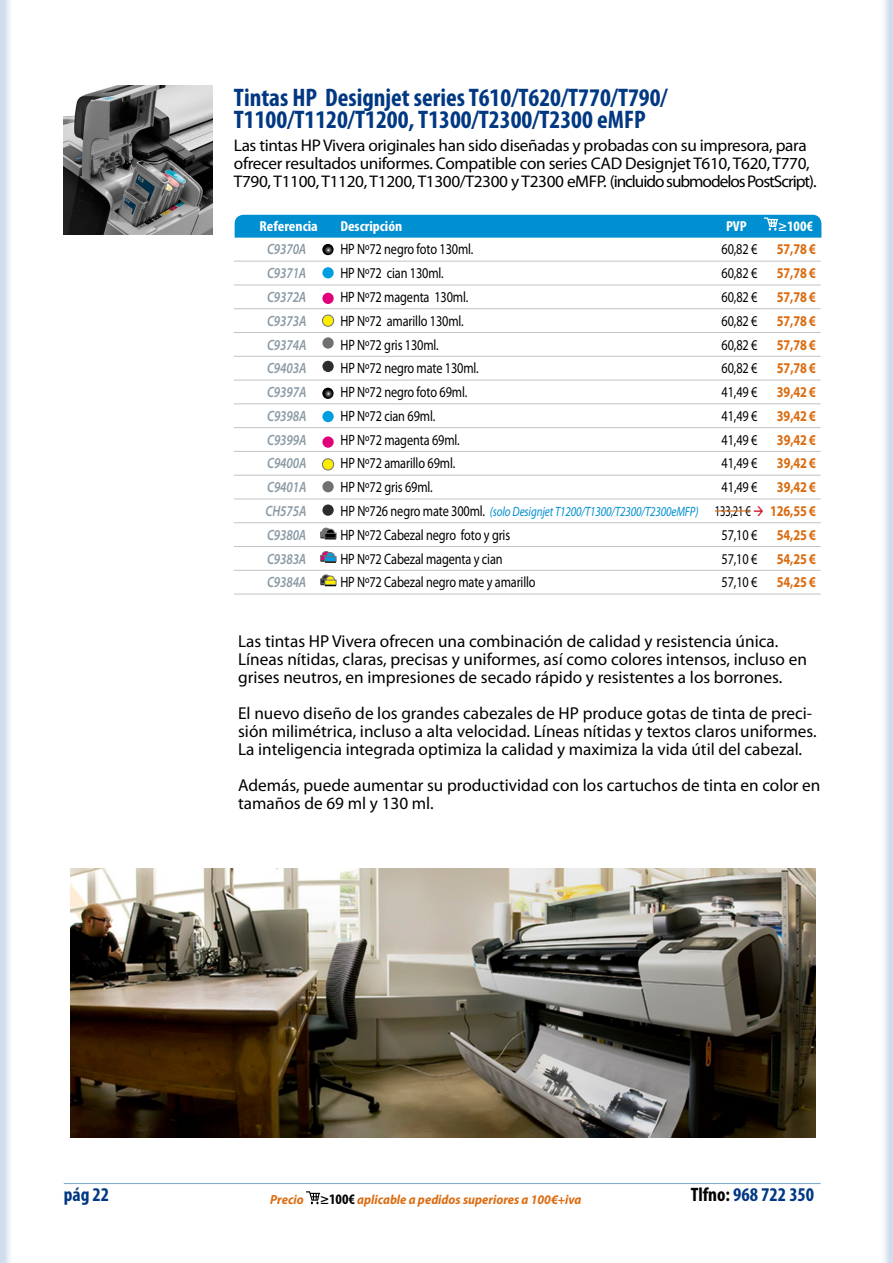
<style>
.page{position:relative;width:893px;height:1263px;background:#fff}
.page>*{position:absolute;margin:0;border:0;box-sizing:border-box;transform-origin:0 0}
.t1{font:700 condensed 25.5px/22.5px "Myriad Pro";color:#003882}
.t2{font:700 condensed 19.5px "Myriad Pro";color:#003882}
.t3{font:17.25px/18px "Myriad Pro";color:#000}
.t4{font:16.95px/18px "Myriad Pro";letter-spacing:-.02em;color:#000}
.t5{font:15px "Myriad Pro";letter-spacing:-.01em;color:#000;scale:.82 1}
.t6{font:italic 600 15px "Myriad Pro";letter-spacing:-.01em;color:#899aa5;scale:.82 1}
.t7{font:700 15px "Myriad Pro";letter-spacing:-.01em;color:#db6c11;scale:.82 1}
.t8{font:700 condensed 14.55px "Myriad Pro";color:#fff;scale:1.08 1}
.t9{font:700 condensed 14.55px "Myriad Pro";color:#fff;scale:1.05 1}
.t10{font:italic 13.5px "Myriad Pro";letter-spacing:-.01em;color:#008fd0;scale:.82 1}
.t11{font:italic 700 13.2px "Myriad Pro";color:#db6c11;scale:.94 1}
.s1{font-style:normal;font-size:15px;color:#000}
.s2{color:#cd071e}
.s3{font-weight:700;font-style:normal;font-size:15px;color:#db6c11}
.s4{font-style:normal;font-stretch:condensed;font-size:14.55px;color:#000}
.s5{color:#000}
</style>
<div class="page">
<hr style="left:64px;top:1183px;width:757px;height:1px;background:#80acd0">
<svg style="left:0;top:0;width:10px;height:1263px;background:#d9e4f0"></svg>
<svg style="left:884px;top:0;width:9px;height:1263px;background:#dae5f1"></svg>
<svg style="left:306px;top:1191px;width:14px;height:13px"></svg>
<hr style="left:234px;top:261px;width:587px;height:1px;background:#c2c3c4">
<hr style="left:234px;top:285px;width:587px;height:1px;background:#c2c3c4">
<hr style="left:234px;top:308px;width:587px;height:1px;background:#c2c3c4">
<hr style="left:234px;top:332px;width:587px;height:1px;background:#c2c3c4">
<hr style="left:234px;top:356px;width:587px;height:1px;background:#c2c3c4">
<hr style="left:234px;top:380px;width:587px;height:1px;background:#c2c3c4">
<hr style="left:234px;top:403px;width:587px;height:1px;background:#c2c3c4">
<hr style="left:234px;top:427px;width:587px;height:1px;background:#c2c3c4">
<hr style="left:234px;top:451px;width:587px;height:1px;background:#c2c3c4">
<hr style="left:234px;top:475px;width:587px;height:1px;background:#c2c3c4">
<hr style="left:234px;top:499px;width:587px;height:1px;background:#c2c3c4">
<hr style="left:234px;top:522px;width:587px;height:1px;background:#c2c3c4">
<hr style="left:234px;top:546px;width:587px;height:1px;background:#c2c3c4">
<hr style="left:234px;top:570px;width:587px;height:1px;background:#c2c3c4">
<hr style="left:234px;top:594px;width:587px;height:1px;background:#c2c3c4">
<div style="left:235px;top:215px;width:586px;height:23px;background:#008fd0"></div>
<hr style="left:715px;top:510px;width:36px;height:1px;background:#db6c11">
<div style="left:322px;top:337px;width:12px;height:12px;background:#707172;border-radius:50%"></div>
<div style="left:322px;top:481px;width:12px;height:11px;background:#707172;border-radius:50%"></div>
<div style="left:322px;top:361px;width:12px;height:11px;background:#2d2d2f;border-radius:50%"></div>
<div style="left:322px;top:504px;width:12px;height:12px;background:#2d2d2f;border-radius:50%"></div>
<div style="left:322px;top:267px;width:12px;height:11px;background:#009ee0;border-radius:50%"></div>
<div style="left:322px;top:411px;width:12px;height:11px;background:#009ee0;border-radius:50%"></div>
<div style="left:322px;top:293px;width:12px;height:11px;background:#e2007a;border-radius:50%"></div>
<div style="left:322px;top:436px;width:12px;height:12px;background:#e2007a;border-radius:50%"></div>
<div style="left:322px;top:315px;width:12px;height:11px;background:#ffed00;border-radius:50%"></div>
<div style="left:322px;top:315px;width:12px;height:11px;border:1px solid #707172;border-radius:50%"></div>
<div style="left:322px;top:459px;width:12px;height:11px;background:#ffed00;border-radius:50%"></div>
<div style="left:322px;top:459px;width:12px;height:11px;border:1px solid #707172;border-radius:50%"></div>
<svg style="left:322px;top:244px;width:12px;height:11px"></svg>
<svg style="left:322px;top:388px;width:12px;height:11px"></svg>
<img style="left:71px;top:868px;width:744px;height:270px">
<img style="left:64px;top:85px;width:148px;height:149px">
<svg style="left:320px;top:528px;width:16px;height:11px"></svg>
<svg style="left:320px;top:551px;width:16px;height:12px"></svg>
<svg style="left:320px;top:574px;width:16px;height:12px"></svg>
<h1 class="t1" style="left:234px;top:86px;width:435px">Tintas HP Designjet series T610/T620/T770/T790/<br>T1100/T1120/T1200, T1300/T2300/T2300 eMFP</h1>
<p class="t4" style="left:234px;top:136px;width:584px">Las tintas HP Vivera originales han sido diseñadas y probadas con su impresora, para ofrecer resultados uniformes. Compatible con series CAD Designjet T610, T620, T770,<br>T790, T1100, T1120, T1200, T1300/T2300 y T2300 eMFP. (incluido submodelos PostScript).</p>
<p class="t8" style="left:260px;top:217px;width:55px">Referencia</p>
<p class="t8" style="left:340px;top:217px;width:59px">Descripción</p>
<p class="t9" style="left:726px;top:217px;width:21px">PVP</p>
<p class="t9" style="left:778px;top:217px;width:35px">≥100€</p>
<p class="t6" style="left:267px;top:240px;width:49px">C9370A</p>
<p class="t5" style="left:340px;top:240px;width:164px">HP Nº72 negro foto 130ml.</p>
<p class="t5" style="left:721px;top:240px;width:45px">60,82 €</p>
<p class="t7" style="left:777px;top:240px;width:49px">57,78 €</p>
<p class="t6" style="left:267px;top:264px;width:49px">C9371A</p>
<p class="t5" style="left:340px;top:264px;width:128px">HP Nº72 cian 130ml.</p>
<p class="t5" style="left:721px;top:264px;width:45px">60,82 €</p>
<p class="t7" style="left:777px;top:263px;width:49px">57,78 €</p>
<p class="t6" style="left:267px;top:287px;width:49px">C9372A</p>
<p class="t5" style="left:340px;top:288px;width:157px">HP Nº72 magenta 130ml.</p>
<p class="t5" style="left:721px;top:288px;width:45px">60,82 €</p>
<p class="t7" style="left:777px;top:287px;width:49px">57,78 €</p>
<p class="t6" style="left:267px;top:311px;width:49px">C9373A</p>
<p class="t5" style="left:340px;top:311px;width:152px">HP Nº72 amarillo 130ml.</p>
<p class="t5" style="left:721px;top:311px;width:45px">60,82 €</p>
<p class="t7" style="left:777px;top:311px;width:49px">57,78 €</p>
<p class="t6" style="left:267px;top:335px;width:49px">C9374A</p>
<p class="t5" style="left:340px;top:335px;width:121px">HP Nº72 gris 130ml.</p>
<p class="t5" style="left:721px;top:335px;width:45px">60,82 €</p>
<p class="t7" style="left:777px;top:335px;width:49px">57,78 €</p>
<p class="t6" style="left:267px;top:359px;width:49px">C9403A</p>
<p class="t5" style="left:340px;top:359px;width:170px">HP Nº72 negro mate 130ml.</p>
<p class="t5" style="left:722px;top:359px;width:45px">60,82 €</p>
<p class="t7" style="left:777px;top:358px;width:49px">57,78 €</p>
<p class="t6" style="left:267px;top:382px;width:49px">C9397A</p>
<p class="t5" style="left:340px;top:383px;width:156px">HP Nº72 negro foto 69ml.</p>
<p class="t5" style="left:722px;top:383px;width:45px">41,49 €</p>
<p class="t7" style="left:777px;top:382px;width:49px">39,42 €</p>
<p class="t6" style="left:267px;top:406px;width:49px">C9398A</p>
<p class="t5" style="left:340px;top:407px;width:117px">HP Nº72 cian 69ml.</p>
<p class="t5" style="left:722px;top:407px;width:45px">41,49 €</p>
<p class="t7" style="left:777px;top:406px;width:49px">39,42 €</p>
<p class="t6" style="left:267px;top:430px;width:49px">C9399A</p>
<p class="t5" style="left:340px;top:430px;width:147px">HP Nº72 magenta 69ml.</p>
<p class="t5" style="left:722px;top:430px;width:45px">41,49 €</p>
<p class="t7" style="left:777px;top:430px;width:49px">39,42 €</p>
<p class="t6" style="left:267px;top:454px;width:49px">C9400A</p>
<p class="t5" style="left:340px;top:454px;width:141px">HP Nº72 amarillo 69ml.</p>
<p class="t5" style="left:722px;top:454px;width:45px">41,49 €</p>
<p class="t7" style="left:777px;top:454px;width:49px">39,42 €</p>
<p class="t6" style="left:267px;top:478px;width:49px">C9401A</p>
<p class="t5" style="left:340px;top:478px;width:114px">HP Nº72 gris 69ml.</p>
<p class="t5" style="left:722px;top:478px;width:45px">41,49 €</p>
<p class="t7" style="left:777px;top:477px;width:49px">39,42 €</p>
<p class="t6" style="left:266px;top:501px;width:51px">CH575A</p>
<p class="t10" style="left:340px;top:503px;width:581px"><span class="s1">HP Nº726 negro mate 300ml.</span> (solo Designjet T1200/T1300/T2300/T2300eMFP) <span class="s1">133,21 €</span> <span class="s2">→</span> <span class="s3">126,55 €</span></p>
<p class="t6" style="left:267px;top:525px;width:49px">C9380A</p>
<p class="t5" style="left:340px;top:525px;width:209px">HP Nº72 Cabezal negro foto y gris</p>
<p class="t5" style="left:721px;top:525px;width:45px">57,10 €</p>
<p class="t7" style="left:777px;top:525px;width:49px">54,25 €</p>
<p class="t6" style="left:267px;top:549px;width:49px">C9383A</p>
<p class="t5" style="left:340px;top:549px;width:199px">HP Nº72 Cabezal magenta y cian</p>
<p class="t5" style="left:721px;top:549px;width:45px">57,10 €</p>
<p class="t7" style="left:777px;top:549px;width:49px">54,25 €</p>
<p class="t6" style="left:267px;top:573px;width:49px">C9384A</p>
<p class="t5" style="left:340px;top:573px;width:240px">HP Nº72 Cabezal negro mate y amarillo</p>
<p class="t5" style="left:721px;top:573px;width:45px">57,10 €</p>
<p class="t7" style="left:777px;top:572px;width:49px">54,25 €</p>
<p class="t3" style="left:238px;top:632px;width:570px">Las tintas HP Vivera ofrecen una combinación de calidad y resistencia única.<br>Líneas nítidas, claras, precisas y uniformes, así como colores intensos, incluso en grises neutros, en impresiones de secado rápido y resistentes a los borrones.</p>
<p class="t3" style="left:238px;top:704px;width:580px">El nuevo diseño de los grandes cabezales de HP produce gotas de tinta de preci&shy;sión milimétrica, incluso a alta velocidad. Líneas nítidas y textos claros uniformes.<br>La inteligencia integrada optimiza la calidad y maximiza la vida útil del cabezal.</p>
<p class="t3" style="left:238px;top:776px;width:584px">Además, puede aumentar su productividad con los cartuchos de tinta en color en tamaños de 69 ml y 130 ml.</p>
<p class="t2" style="left:64px;top:1182px;width:47px">pág 22</p>
<p class="t11" style="left:270px;top:1191px;width:333px">Precio <span class="s4">≥100€</span> aplicable a pedidos superiores a 100€+iva</p>
<p class="t2" style="left:691px;top:1182px;width:125px"><span class="s5">Tlfno:</span> 968 722 350</p>
</div>
